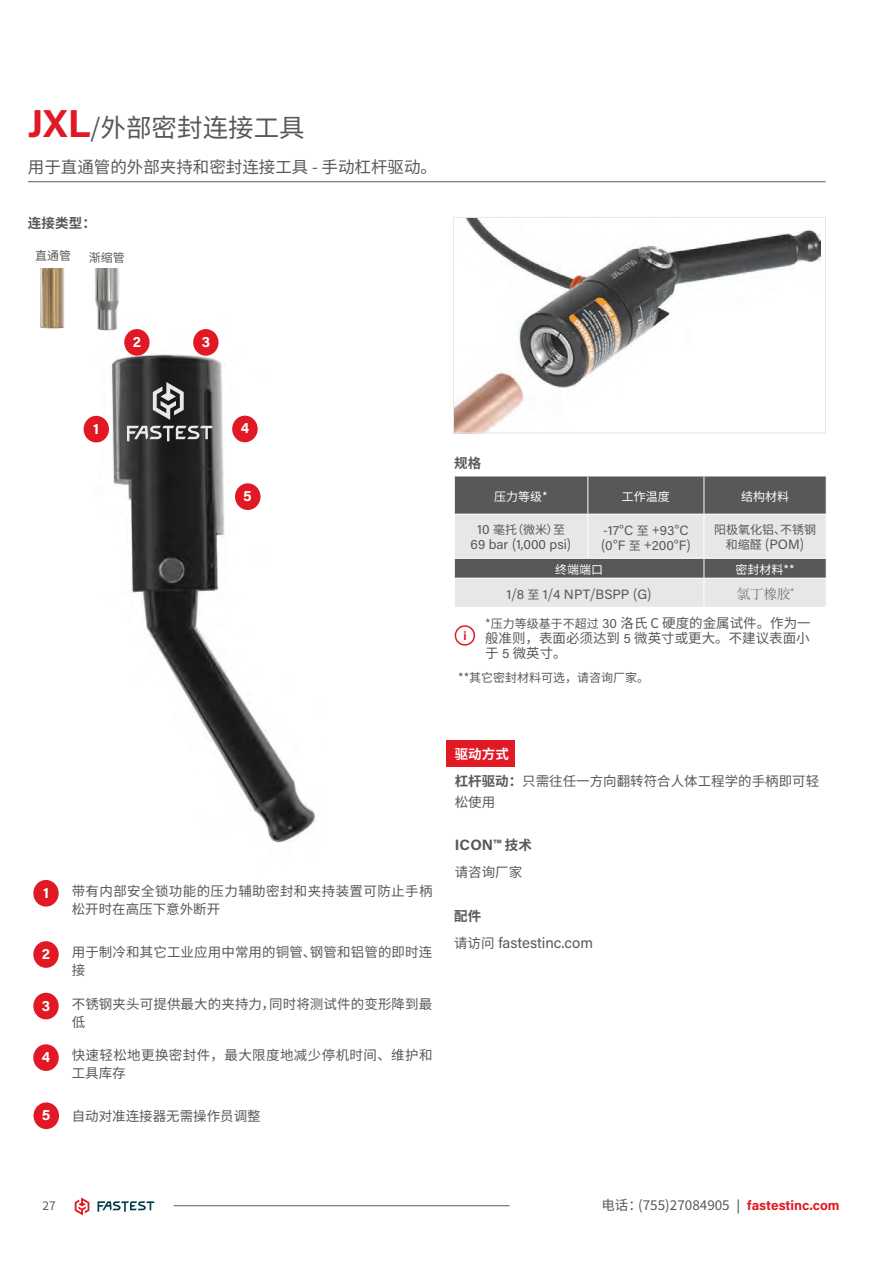
<style>
.page{position:relative;width:893px;height:1263px;background:#fff}
.page>*{position:absolute;margin:0;border:0;box-sizing:border-box;transform-origin:0 0}
.t1{font:25.5px "Noto Sans SC";color:#57585a}
.t2{font:16.5px "Noto Sans SC";color:#57585a}
.t3{font:15px "Acumin Pro";letter-spacing:-.005em;color:#57585a}
.t4{font:700 15px "Acumin Pro";color:#fff}
.Body_copy{font:700 15px "Acumin Pro";color:#57585a}
.Footnote_copy{font:13.5px/15px "Noto Sans SC";color:#57585a;text-align:justify}
.Table___Label_body{font:13.5px/18px "Noto Sans SC";letter-spacing:.01em;color:#57585a}
.Table___Label_body-2{font:13.5px/18px "Noto Sans SC";letter-spacing:.03em;color:#57585a}
.Table___Label_body-3{font:13.5px "Acumin Pro";color:#57585a}
.Subhead_80_Black{font:700 13.5px "Noto Sans SC";letter-spacing:.01em;color:#57585a}
.Table___Label_body-4{font:300 13.5px "Adobe Song Std";color:#57585a}
.Body_copy-2{font:13.5px "Noto Sans SC";color:#57585a}
.t5{font:700 13.5px "Noto Sans SC";color:#fff}
.Table___Label_body-5{font:12px/15px "Noto Sans SC";color:#57585a;text-align:center}
.Footnote_copy-2{font:12px "Noto Sans SC";color:#57585a}
.Table___Label_body-6{font:12px "Noto Sans SC";color:#fff}
.Body_copy-3{font:700 12px "Roboto";color:#e01925}
.s1{font-family:"Acumin Pro";font-weight:700;font-size:39px;color:#e01925}
.s2{font-family:"Acumin Pro";font-size:13.5px}
.s3{font-family:"Noto Sans SC"}
.s4{font-size:13.5px}
.s5{font-family:"Noto Sans SC";font-size:12px}
.s6{font-size:12px}
.s7{font-family:"Acumin Pro"}
.s8{font-weight:700}
.s9{font-family:"Noto Sans SC";font-size:13.5px}
.s10{font-family:"Acumin Pro";font-weight:700;color:#e01925}
</style>
<div class="page">
<div style="left:446px;top:739px;width:69px;height:27px;background:#e01925"></div>
<div style="left:33px;top:880px;width:26px;height:26px;background:#e01925;border-radius:50%"></div>
<div style="left:33px;top:941px;width:26px;height:27px;background:#e01925;border-radius:50%"></div>
<div style="left:33px;top:993px;width:26px;height:26px;background:#e01925;border-radius:50%"></div>
<div style="left:33px;top:1044px;width:26px;height:27px;background:#e01925;border-radius:50%"></div>
<svg style="left:454px;top:476px;width:373px;height:131px;background:#aaabad"></svg>
<img style="left:93px;top:329px;width:222px;height:514px">
<img style="left:455px;top:219px;width:365px;height:212px">
<div style="left:453px;top:217px;width:373px;height:216px;border:1px solid #e6e7e9"></div>
<hr style="left:28px;top:181px;width:797px;height:1px;background:#57585a">
<div style="left:84px;top:416px;width:25px;height:26px;background:#e01925;border-radius:50%"></div>
<div style="left:124px;top:329px;width:26px;height:27px;background:#e01925;border-radius:50%"></div>
<div style="left:193px;top:329px;width:26px;height:27px;background:#e01925;border-radius:50%"></div>
<div style="left:232px;top:416px;width:26px;height:26px;background:#e01925;border-radius:50%"></div>
<img style="left:93px;top:268px;width:40px;height:65px">
<img style="left:40px;top:268px;width:25px;height:61px">
<div style="left:34px;top:1102px;width:25px;height:27px;background:#e01925;border-radius:50%"></div>
<div style="left:235px;top:483px;width:25px;height:27px;background:#e01925;border-radius:50%"></div>
<div style="left:455px;top:625px;width:20px;height:21px;border:2px solid #e01925;border-radius:50%"></div>
<svg style="left:153px;top:382px;width:31px;height:38px"></svg>
<svg style="left:127px;top:426px;width:85px;height:15px"></svg>
<hr style="left:174px;top:1205px;width:336px;height:1px;background:#57585a">
<svg style="left:75px;top:1197px;width:14px;height:18px"></svg>
<svg style="left:98px;top:1201px;width:56px;height:11px"></svg>
<p class="t1" style="left:28px;top:113px;width:278px"><span class="s1">JXL</span>/外部密封连接工具</p>
<p class="t2" style="left:28px;top:157px;width:411px">用于直通管的外部夹持和密封连接工具 - 手动杠杆驱动。</p>
<p class="Subhead_80_Black" style="left:28px;top:215px;width:70px">连接类型：</p>
<p class="Footnote_copy-2" style="left:35px;top:249px;width:37px">直通管</p>
<p class="Footnote_copy-2" style="left:89px;top:251px;width:38px">渐缩管</p>
<p class="t4" style="left:133px;top:331px;width:10px">2</p>
<p class="t4" style="left:202px;top:331px;width:10px">3</p>
<p class="t4" style="left:93px;top:418px;width:7px">1</p>
<p class="t4" style="left:241px;top:418px;width:10px">4</p>
<p class="t4" style="left:243px;top:485px;width:10px">5</p>
<p class="Subhead_80_Black" style="left:454px;top:455px;width:29px">规格</p>
<p class="Table___Label_body-6" style="left:494px;top:489px;width:55px">压力等级*</p>
<p class="Table___Label_body-6" style="left:622px;top:489px;width:49px">工作温度</p>
<p class="Table___Label_body-6" style="left:741px;top:489px;width:49px">结构材料</p>
<p class="Table___Label_body-5" style="left:477px;top:523px;width:89px"><span class="s2">10</span> 毫托（微米）至</p>
<p class="Table___Label_body-3" style="left:471px;top:535px;width:102px">69 bar <span class="s3">(</span>1,000 psi<span class="s3">)</span></p>
<p class="Table___Label_body-5" style="left:714px;top:522px;width:103px">阳极氧化铝、不锈钢和缩醛 <span class="s4">(</span><span class="s2">POM</span><span class="s4">)</span></p>
<p class="Table___Label_body-3" style="left:603px;top:521px;width:87px"><span class="s3">-</span>17<span class="s3">°</span>C <span class="s5">至</span> <span class="s3">+</span>93<span class="s3">°</span>C</p>
<p class="Table___Label_body-3" style="left:601px;top:536px;width:92px"><span class="s3">(</span>0<span class="s3">°</span>F <span class="s5">至</span> <span class="s3">+</span>200<span class="s3">°</span>F<span class="s3">)</span></p>
<p class="Table___Label_body-6" style="left:555px;top:562px;width:49px">终端端口</p>
<p class="Table___Label_body-6" style="left:735px;top:562px;width:61px">密封材料**</p>
<p class="Table___Label_body-3" style="left:506px;top:585px;width:147px">1<span class="s3">/</span>8 <span class="s5">至</span> 1<span class="s3">/</span>4 NPT<span class="s3">/</span>BSPP <span class="s3">(</span>G<span class="s3">)</span></p>
<p class="Table___Label_body-4" style="left:737px;top:586px;width:58px">氯丁橡胶<sup>®</sup></p>
<p class="Footnote_copy" style="left:485px;top:616px;width:327px"><span class="s6">*压力等级基于不超过</span> <span class="s7">30</span> 洛氏 C 硬度的金属试件。作为一般准则，表面必须达到 <span class="s7">5</span> 微英寸或更大。不建议表面小于 <span class="s7">5</span> 微英寸。</p>
<p class="Footnote_copy-2" style="left:458px;top:671px;width:193px">**其它密封材料可选，请咨询厂家。</p>
<p class="Body_copy-3" style="left:463px;top:627px;width:5px">i</p>
<p class="t4" style="left:43px;top:882px;width:7px">1</p>
<p class="Table___Label_body-2" style="left:72px;top:882px;width:362px">带有内部安全锁功能的压力辅助密封和夹持装置可防止手柄松开时在高压下意外断开</p>
<p class="t4" style="left:42px;top:943px;width:10px">2</p>
<p class="Table___Label_body" style="left:72px;top:943px;width:362px">用于制冷和其它工业应用中常用的铜管、钢管和铝管的即时连接</p>
<p class="t4" style="left:42px;top:995px;width:10px">3</p>
<p class="Table___Label_body" style="left:72px;top:995px;width:362px">不锈钢夹头可提供最大的夹持力，同时将测试件的变形降到最低</p>
<p class="t4" style="left:42px;top:1046px;width:10px">4</p>
<p class="Table___Label_body-2" style="left:72px;top:1047px;width:362px">快速轻松地更换密封件，最大限度地减少停机时间、维护和工具库存</p>
<p class="Table___Label_body" style="left:72px;top:1107px;width:190px">自动对准连接器无需操作员调整</p>
<p class="t4" style="left:42px;top:1104px;width:10px">5</p>
<p class="t5" style="left:455px;top:747px;width:56px">驱动方式</p>
<p class="Footnote_copy" style="left:455px;top:770px;width:366px;line-height:21px"><span class="s8">杠杆驱动：</span>只需往任一方向翻转符合人体工程学的手柄即可轻松使用</p>
<p class="Body_copy" style="left:455px;top:835px;width:79px">ICON™ <span class="s9">技术</span></p>
<p class="Body_copy-2" style="left:455px;top:864px;width:69px">请咨询厂家</p>
<p class="Subhead_80_Black" style="left:454px;top:909px;width:29px">配件</p>
<p class="t3" style="left:454px;top:932px;width:141px"><span class="s9">请访问</span> fastestinc.com</p>
<p class="Footnote_copy-2" style="left:42px;top:1198px;width:15px">27</p>
<p class="Footnote_copy" style="left:601px;top:1198px;width:240px">电话：(755)27084905 <span class="s7">|</span> <span class="s10">fastestinc.com</span></p>
</div>
